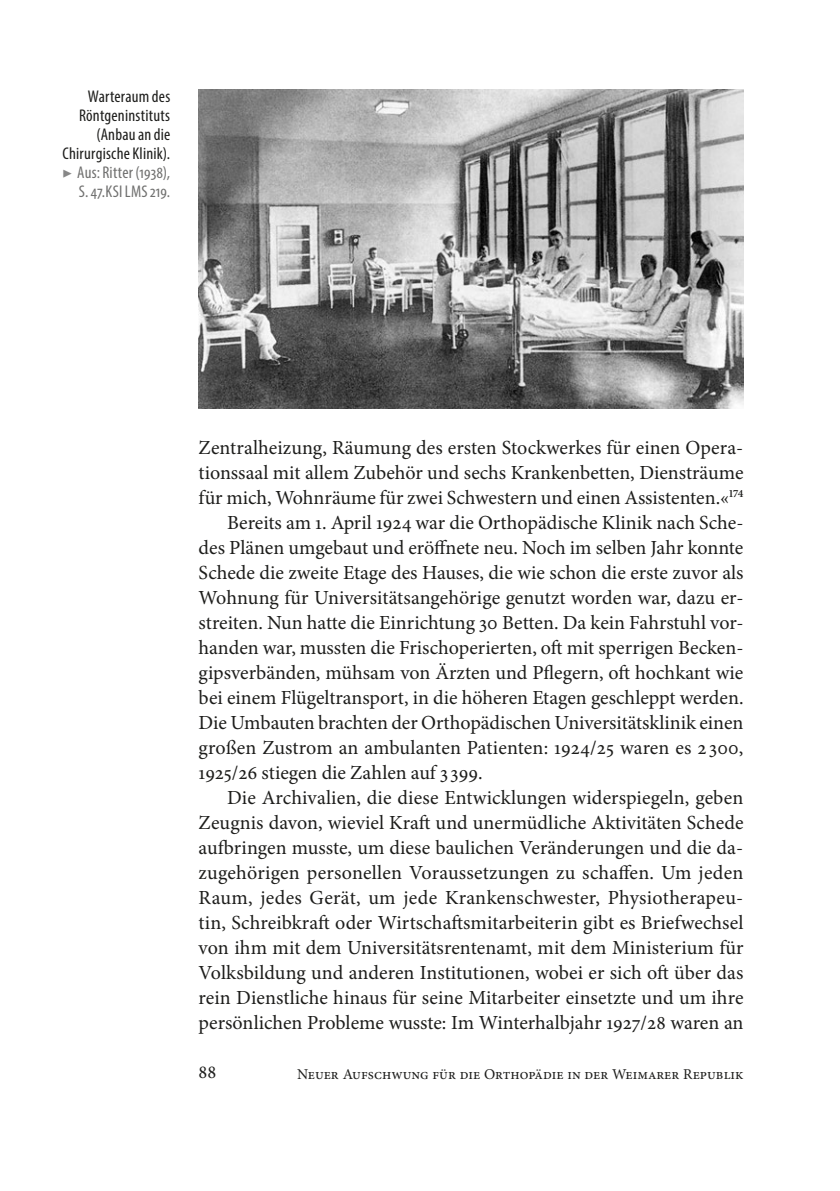
<style>
.page{position:relative;width:840px;height:1191px;background:#fff}
.page>*{position:absolute;margin:0;border:0;box-sizing:border-box;transform-origin:0 0}
.t1{font:20px "Minion Pro";color:#1d1d1b}
.t2{font:20px "Minion Pro";letter-spacing:.02em;color:#1d1d1b}
.t3{font:19px "Minion Pro";color:#1d1d1b}
.t4{font:condensed 17px/19px "Myriad Pro";letter-spacing:.015em;color:#1d1d1b;text-align:right}
.t5{font:15px "Minion Pro";color:#1d1d1b}
.s1{font-family:"Minion Pro";font-stretch:normal;color:#878787}
.s2{color:#70706f}
</style>
<div class="page">
<img style="left:198px;top:89px;width:545px;height:319px">
<p class="t4" style="left:62px;top:86px;width:110px">Warteraum des<br>Röntgeninstituts (Anbau an die<br>Chirurgische Klinik). <span class="s1">▶</span> <span class="s2">Aus: Ritter (1938),<br>S. 47.KSI LMS 219.</span></p>
<p class="t1" style="left:198px;top:434px;width:546px">Zentralheizung, Räumung des ersten Stockwerkes für einen Opera-</p>
<p class="t1" style="left:198px;top:459px;width:546px">tionssaal mit allem Zubehör und sechs Krankenbetten, Diensträume</p>
<p class="t1" style="left:198px;top:484px;width:546px">für mich, Wohnräume für zwei Schwestern und einen Assistenten.«<sup>174</sup></p>
<p class="t1" style="left:227px;top:509px;width:517px">Bereits am 1. April 1924 war die Orthopädische Klinik nach Sche-</p>
<p class="t1" style="left:198px;top:534px;width:546px">des Plänen umgebaut und eröffnete neu. Noch im selben Jahr konnte</p>
<p class="t1" style="left:198px;top:559px;width:546px">Schede die zweite Etage des Hauses, die wie schon die erste zuvor als</p>
<p class="t1" style="left:198px;top:584px;width:546px">Wohnung für Universitätsangehörige genutzt worden war, dazu er-</p>
<p class="t1" style="left:198px;top:609px;width:546px">streiten. Nun hatte die Einrichtung 30 Betten. Da kein Fahrstuhl vor-</p>
<p class="t1" style="left:198px;top:634px;width:546px">handen war, mussten die Frischoperierten, oft mit sperrigen Becken-</p>
<p class="t1" style="left:198px;top:659px;width:546px">gipsverbänden, mühsam von Ärzten und Pflegern, oft hochkant wie</p>
<p class="t1" style="left:198px;top:684px;width:546px">bei einem Flügeltransport, in die höheren Etagen geschleppt werden.</p>
<p class="t1" style="left:198px;top:709px;width:546px">Die Umbauten brachten der Orthopädischen Universitätsklinik einen</p>
<p class="t1" style="left:198px;top:734px;width:546px">großen Zustrom an ambulanten Patienten: 1924/25 waren es 2 300,</p>
<p class="t1" style="left:198px;top:759px;width:285px">1925/26 stiegen die Zahlen auf 3 399.</p>
<p class="t1" style="left:227px;top:784px;width:517px">Die Archivalien, die diese Entwicklungen widerspiegeln, geben</p>
<p class="t1" style="left:198px;top:809px;width:546px">Zeugnis davon, wieviel Kraft und unermüdliche Aktivitäten Schede</p>
<p class="t1" style="left:198px;top:834px;width:543px">aufbringen musste, um diese baulichen Veränderungen und die da-</p>
<p class="t1" style="left:198px;top:859px;width:546px">zugehörigen personellen Voraussetzungen zu schaffen. Um jeden</p>
<p class="t2" style="left:198px;top:884px;width:546px">Raum, jedes Gerät, um jede Krankenschwester, Physiotherapeu-</p>
<p class="t1" style="left:198px;top:909px;width:546px">tin, Schreibkraft oder Wirtschaftsmitarbeiterin gibt es Briefwechsel</p>
<p class="t1" style="left:198px;top:934px;width:546px">von ihm mit dem Universitätsrentenamt, mit dem Ministerium für</p>
<p class="t1" style="left:198px;top:959px;width:546px">Volksbildung und anderen Institutionen, wobei er sich oft über das</p>
<p class="t1" style="left:198px;top:984px;width:546px">rein Dienstliche hinaus für seine Mitarbeiter einsetzte und um ihre</p>
<p class="t1" style="left:198px;top:1009px;width:546px">persönlichen Probleme wusste: Im Winterhalbjahr 1927/28 waren an</p>
<p class="t3" style="left:198px;top:1059px;width:19px">88</p>
<p class="t5" style="left:297px;top:1064px;width:448px">Neuer Aufschwung für die Orthopädie in der Weimarer Republik</p>
</div>
